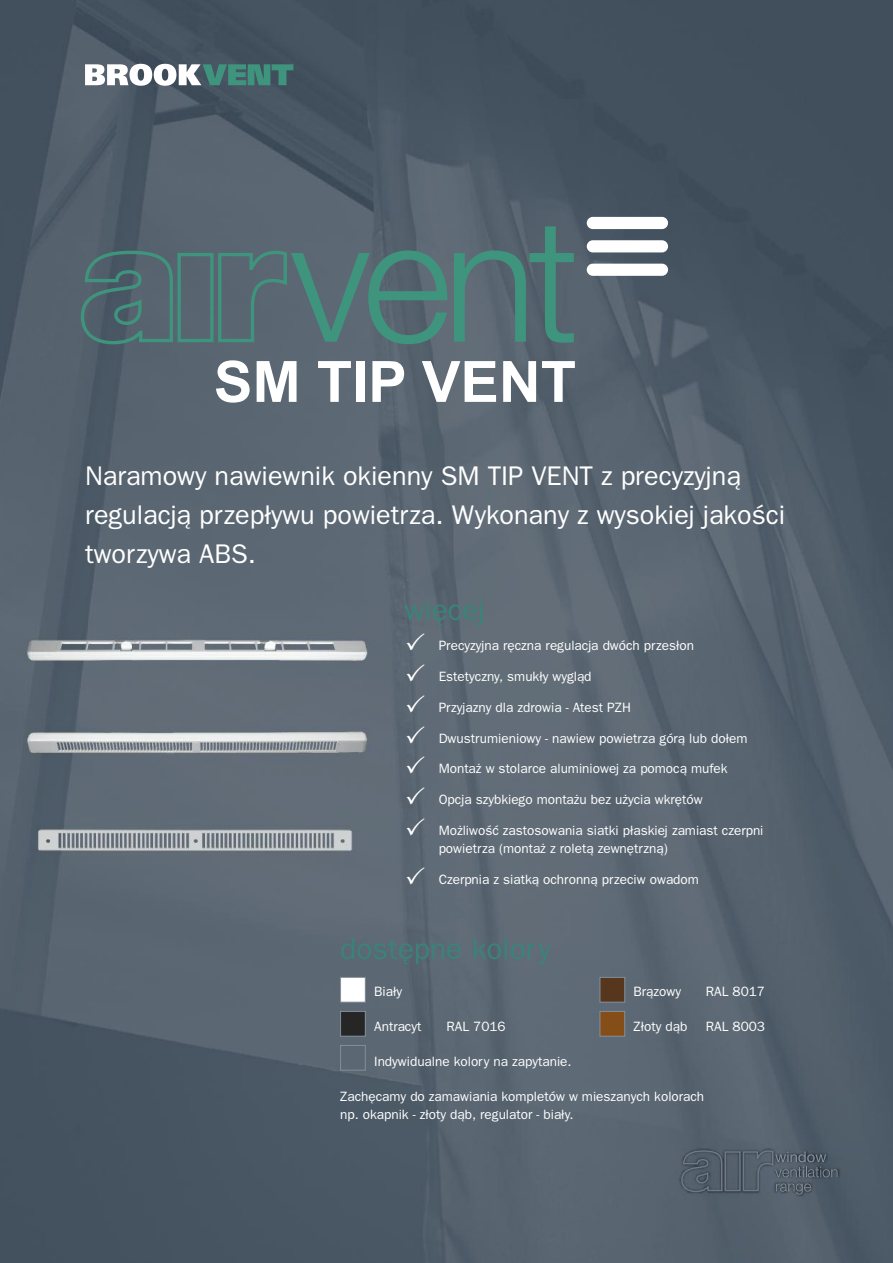
<style>
.page{position:relative;width:893px;height:1263px;background:#fff}
.page>*{position:absolute;margin:0;border:0;box-sizing:border-box;transform-origin:0 0}
.t1{font:700 57px "Arial";color:#fff}
.t2{font:30px "Frankfurt Gothic";color:#3b8378}
.t3{font:27px/39px "Frankfurt Gothic";color:#fff}
.t4{font:13.5px/18px "Frankfurt Gothic";color:#fff}
</style>
<div class="page">
<img style="left:0;top:0;width:893px;height:1263px">
<svg style="left:85px;top:64px;width:208px;height:22px"></svg>
<img style="left:676px;top:1143px;width:217px;height:120px">
<svg style="left:681px;top:1150px;width:42px;height:43px;background:#515d69"></svg>
<div style="left:724px;top:1151px;width:17px;height:40px;border:2px solid #6c7988"></div>
<svg style="left:742px;top:1150px;width:95px;height:44px;background:#525e6a"></svg>
<svg style="left:454px;top:226px;width:120px;height:117px;background:#517173"></svg>
<svg style="left:81px;top:249px;width:94px;height:97px;background:#4e686e"></svg>
<div style="left:177px;top:253px;width:37px;height:89px;border:3px solid #3f947e"></div>
<svg style="left:216px;top:249px;width:232px;height:95px;background:#537275"></svg>
<div style="left:587px;top:217px;width:81px;height:12px;background:#fff;border-radius:6px"></div>
<div style="left:587px;top:240px;width:81px;height:12px;background:#fff;border-radius:6px"></div>
<div style="left:587px;top:264px;width:81px;height:12px;background:#fff;border-radius:6px"></div>
<div style="left:341px;top:978px;width:24px;height:24px;background:#fff"></div>
<div style="left:340px;top:977px;width:26px;height:25px;border:1px solid #828e99"></div>
<div style="left:600px;top:978px;width:24px;height:24px;background:#56371e"></div>
<div style="left:600px;top:977px;width:25px;height:25px;border:1px solid #828e99"></div>
<div style="left:600px;top:1012px;width:24px;height:24px;background:#854d18"></div>
<div style="left:600px;top:1011px;width:25px;height:25px;border:1px solid #828e99"></div>
<div style="left:340px;top:1045px;width:26px;height:25px;border:1px solid #828e99"></div>
<div style="left:341px;top:1012px;width:24px;height:24px;background:#272627"></div>
<div style="left:340px;top:1011px;width:26px;height:25px;border:1px solid #828e99"></div>
<img style="left:19px;top:621px;width:359px;height:49px">
<img style="left:19px;top:717px;width:359px;height:59px">
<img style="left:34px;top:826px;width:323px;height:28px">
<svg style="left:407px;top:634px;width:17px;height:17px"></svg>
<svg style="left:407px;top:664px;width:17px;height:18px"></svg>
<svg style="left:407px;top:695px;width:17px;height:17px"></svg>
<svg style="left:407px;top:726px;width:17px;height:17px"></svg>
<svg style="left:407px;top:757px;width:17px;height:17px"></svg>
<svg style="left:407px;top:787px;width:17px;height:18px"></svg>
<svg style="left:407px;top:818px;width:17px;height:17px"></svg>
<svg style="left:407px;top:867px;width:17px;height:17px"></svg>
<h1 class="t1" style="left:214px;top:344px;width:364px">SM TIP VENT</h1>
<h3 class="t3" style="left:85px;top:456px;width:702px">Naramowy nawiewnik okienny SM TIP VENT z precyzyjną regulacją przepływu powietrza. Wykonany z wysokiej jakości tworzywa ABS.</h3>
<h2 class="t2" style="left:405px;top:593px;width:82px">więcej</h2>
<p class="t4" style="left:439px;top:637px;width:257px">Precyzyjna ręczna regulacja dwóch przesłon</p>
<p class="t4" style="left:439px;top:667px;width:154px">Estetyczny, smukły wygląd</p>
<p class="t4" style="left:439px;top:698px;width:194px">Przyjazny dla zdrowia - Atest PZH</p>
<p class="t4" style="left:439px;top:729px;width:310px">Dwustrumieniowy - nawiew powietrza górą lub dołem</p>
<p class="t4" style="left:439px;top:760px;width:290px">Montaż w stolarce aluminiowej za pomocą mufek</p>
<p class="t4" style="left:439px;top:790px;width:265px">Opcja szybkiego montażu bez użycia wkrętów</p>
<p class="t4" style="left:439px;top:821px;width:326px">Możliwość zastosowania siatki płaskiej zamiast czerpni powietrza (montaż z roletą zewnętrzną)</p>
<p class="t4" style="left:439px;top:870px;width:262px">Czerpnia z siatką ochronną przeciw owadom</p>
<h2 class="t2" style="left:340px;top:932px;width:212px">dostępne kolory</h2>
<p class="t4" style="left:374px;top:982px;width:29px">Biały</p>
<p class="t4" style="left:374px;top:1017px;width:49px">Antracyt</p>
<p class="t4" style="left:446px;top:1017px;width:61px">RAL 7016</p>
<p class="t4" style="left:374px;top:1052px;width:199px">Indywidualne kolory na zapytanie.</p>
<p class="t4" style="left:634px;top:982px;width:49px">Brązowy</p>
<p class="t4" style="left:706px;top:982px;width:61px">RAL 8017</p>
<p class="t4" style="left:634px;top:1017px;width:55px">Złoty dąb</p>
<p class="t4" style="left:706px;top:1017px;width:61px">RAL 8003</p>
<p class="t4" style="left:340px;top:1087px;width:365px">Zachęcamy do zamawiania kompletów w mieszanych kolorach np. okapnik - złoty dąb, regulator - biały.</p>
</div>
